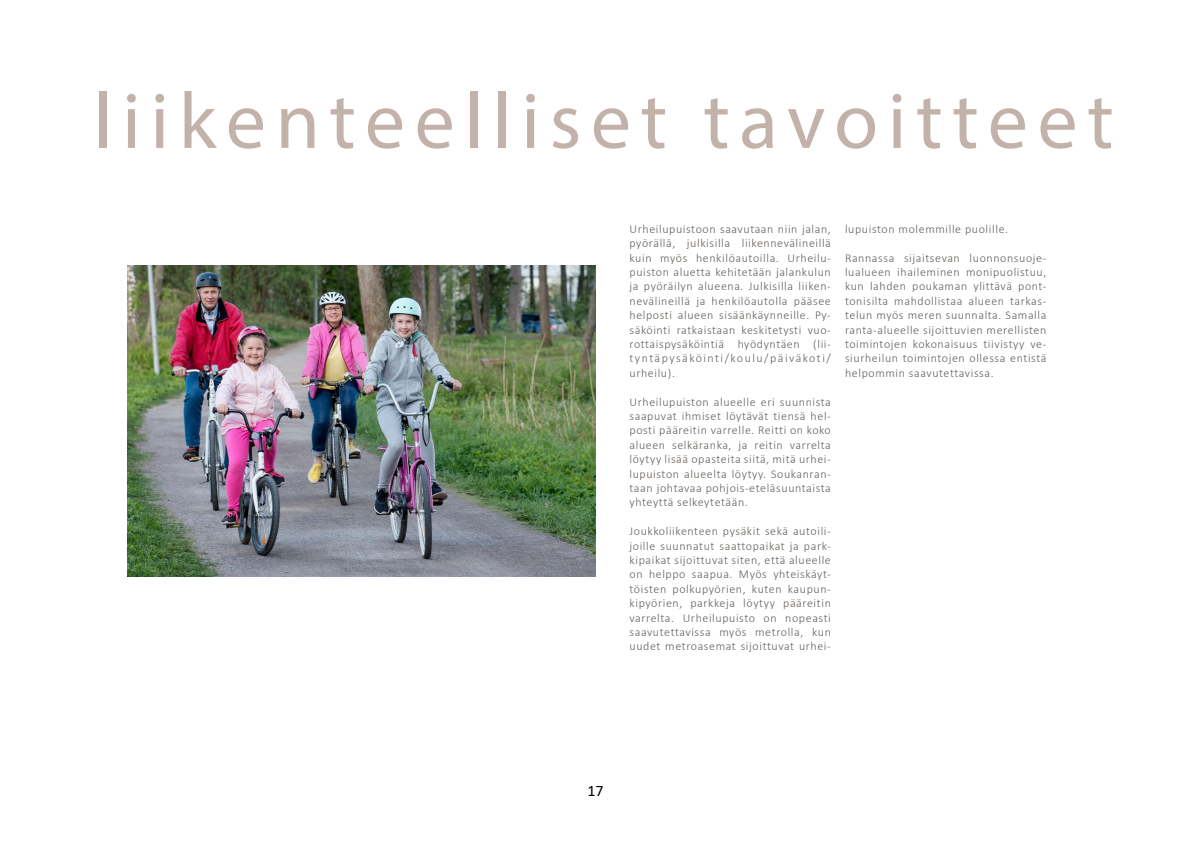
<style>
.page{position:relative;width:1191px;height:842px;background:#fff}
.page>*{position:absolute;margin:0;border:0;box-sizing:border-box;transform-origin:0 0}
.t1{font:80px "Myriad Pro";letter-spacing:.12em;color:#c2b2a9}
.t2{font:16px "Calibri";color:#000}
.t3{font:300 12px/14.4px "Calibri";letter-spacing:.05em;color:#655f5a;text-align:justify}
</style>
<div class="page">
<img style="left:128px;top:265px;width:467px;height:312px">
<h1 class="t1" style="left:94px;top:72px;width:1021px">liikenteelliset tavoitteet</h1>
<p class="t3" style="left:629px;top:222px;width:203px">Urheilupuistoon saavutaan niin jalan, pyörällä, julkisilla liikennevälineillä kuin myös henkilöautoilla. Urheilu&shy;puiston aluetta kehitetään jalankulun ja pyöräilyn alueena. Julkisilla liiken&shy;nevälineillä ja henkilöautolla pääsee helposti alueen sisäänkäynneille. Py&shy;säköinti ratkaistaan keskitetysti vuo&shy;rottaispysäköintiä hyödyntäen (lii&shy;tyntäpysäköinti/koulu/päiväkoti/ urheilu).</p>
<p class="t3" style="left:629px;top:394px;width:203px">Urheilupuiston alueelle eri suunnista saapuvat ihmiset löytävät tiensä hel&shy;posti pääreitin varrelle. Reitti on koko alueen selkäranka, ja reitin varrelta löytyy lisää opasteita siitä, mitä urhei&shy;lupuiston alueelta löytyy. Soukanran&shy;taan johtavaa pohjois-eteläsuuntaista yhteyttä selkeytetään.</p>
<p class="t3" style="left:629px;top:524px;width:203px">Joukkoliikenteen pysäkit sekä autoili&shy;joille suunnatut saattopaikat ja park&shy;kipaikat sijoittuvat siten, että alueelle on helppo saapua. Myös yhteiskäyt&shy;töisten polkupyörien, kuten kaupun&shy;kipyörien, parkkeja löytyy pääreitin varrelta. Urheilupuisto on nopeasti saavutettavissa myös metrolla, kun uudet metroasemat sijoittuvat urhei-</p>
<p class="t3" style="left:845px;top:222px;width:165px">lupuiston molemmille puolille.</p>
<p class="t3" style="left:845px;top:250px;width:203px">Rannassa sijaitsevan luonnonsuoje&shy;lualueen ihaileminen monipuolistuu, kun lahden poukaman ylittävä pont&shy;tonisilta mahdollistaa alueen tarkas&shy;telun myös meren suunnalta. Samalla ranta-alueelle sijoittuvien merellisten toimintojen kokonaisuus tiivistyy ve&shy;siurheilun toimintojen ollessa entistä helpommin saavutettavissa.</p>
<h2 class="t2" style="left:587px;top:779px;width:18px">17</h2>
</div>
